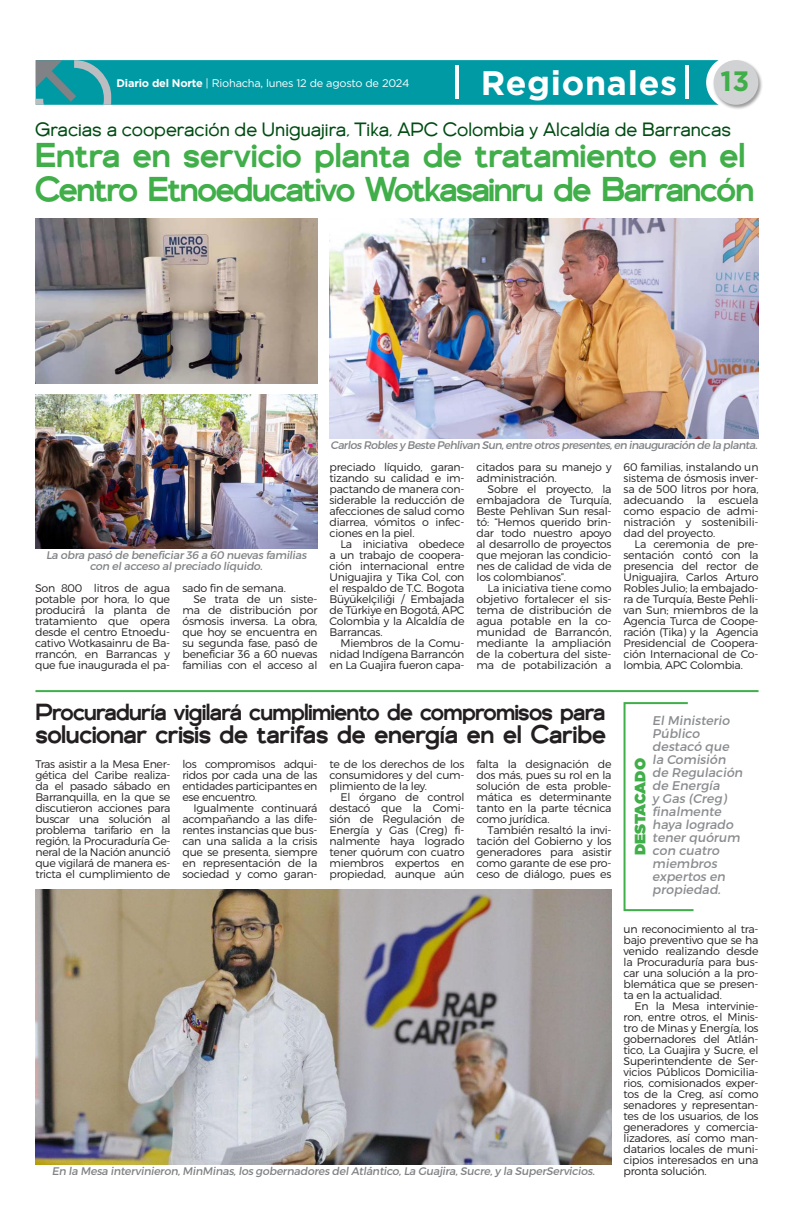
<style>
.page{position:relative;width:794px;height:1219px;background:#fff}
.page>*{position:absolute;margin:0;border:0;box-sizing:border-box;transform-origin:0 0}
.Título_medio_34pt{font:500 34px/34px "Genova";letter-spacing:-.04em;color:#40ae49}
.Capitular{font:700 34px "Gotham";letter-spacing:.02em;color:#fff}
.Capitular-2{font:700 28px "Gotham";color:#40ae49}
.Titulo_Medio_30Pt{font:500 25px "Genova";letter-spacing:-.015em;color:#231f20}
.Titulo_Medio_30Pt-2{font:500 23px "Genova";letter-spacing:-.03em;color:#231f20}
.Antetitulo{font:19px "Genova";color:#004c13}
.Destacado_Segoe_Bold{font:900 15px "Gotham";color:#40ae49}
.Destacado{font:12.6px/13px "Trueno Rg It";color:#8a8c8f}
.Texto{font:11px/11px "Trueno Lt";letter-spacing:-.02em;color:#231f20;text-align:justify}
.Texto_sin_sangrias{font:11px/11px "Trueno Lt";letter-spacing:-.03em;color:#231f20;text-align:justify}
.Pié_de_foto{font:11px/11px "Trueno Rg It";letter-spacing:-.02em;color:#808285;text-align:center}
.Pié_de_foto-2{font:11px "Trueno Rg It";letter-spacing:-.05em;color:#808285}
.Texto-2{font:11px "Gotham";letter-spacing:-.02em;color:#fff}
.s1{font-weight:700}
</style>
<div class="page">
<svg style="left:36px;top:60px;width:676px;height:45px;background:#099ba5"></svg>
<div style="left:712px;top:59px;width:51px;height:51px;background:#231f20;opacity:.45"></div>
<div style="left:713px;top:60px;width:45px;height:45px;background:#d1d2d4;border-radius:50%"></div>
<hr style="left:685px;top:66px;width:3px;height:33px;background:#fff">
<hr style="left:456px;top:66px;width:3px;height:33px;background:#fff">
<img style="left:35px;top:218px;width:282px;height:165px">
<img style="left:329px;top:218px;width:429px;height:220px">
<img style="left:35px;top:394px;width:282px;height:154px">
<hr style="left:35px;top:690px;width:723px;height:2px;background:#40ae49">
<img style="left:35px;top:889px;width:576px;height:275px">
<svg style="left:623px;top:702px;width:71px;height:210px"></svg>
<p class="Capitular" style="left:481px;top:61px;width:198px">Regionales</p>
<p class="Texto-2" style="left:117px;top:76px;width:294px"><span class="s1">Diario del Norte</span> | Riohacha, lunes 12 de agosto de 2024</p>
<p class="Capitular-2" style="left:720px;top:62px;width:30px">13</p>
<p class="Antetitulo" style="left:35px;top:119px;width:697px">Gracias a cooperación de Uniguajira, Tika, APC Colombia y Alcaldía de Barrancas</p>
<p class="Título_medio_34pt" style="left:35px;top:138px;width:720px">Entra en servicio planta de tratamiento en el<br>Centro Etnoeducativo Wotkasainru de Barrancón</p>
<p class="Pié_de_foto" style="left:46px;top:550px;width:262px">La obra pasó de beneficiar 36 a 60 nuevas familias con el acceso al preciado líquido.</p>
<p class="Texto_sin_sangrias" style="left:35px;top:582px;width:136px">Son 800 litros de agua potable por hora, lo que producirá la planta de tratamiento que opera desde el centro Etnoedu&shy;cativo Wotkasainru de Ba&shy;rrancón, en Barrancas y que fue inaugurada el pa-</p>
<p class="Texto_sin_sangrias" style="left:182px;top:582px;width:105px">sado fin de semana.</p>
<p class="Texto" style="left:182px;top:593px;width:136px;text-indent:11px">Se trata de un siste&shy;ma de distribución por ósmosis inversa. La obra, que hoy se encuentra en su segunda fase, pasó de beneficiar 36 a 60 nuevas familias con el acceso al</p>
<p class="Pié_de_foto-2" style="left:331px;top:438px;width:428px">Carlos Robles y Beste Pehlivan Sun, entre otros presentes, en inauguración de la planta.</p>
<p class="Texto" style="left:329px;top:461px;width:136px">preciado líquido, garan&shy;tizando su calidad e im&shy;pactando de manera con&shy;siderable la reducción de afecciones de salud como diarrea, vómitos o infec&shy;ciones en la piel.</p>
<p class="Texto" style="left:329px;top:538px;width:136px;text-indent:11px">La iniciativa obedece a un trabajo de coopera&shy;ción internacional entre Uniguajira y Tika Col, con el respaldo de T.C. Bogota Büyükelçiliği / Embajada de Türkiye en Bogotá, APC Colombia y la Alcaldía de Barrancas.</p>
<p class="Texto" style="left:329px;top:637px;width:136px;text-indent:11px">Miembros de la Comu&shy;nidad Indígena Barrancón en La Guajira fueron capa-</p>
<p class="Texto" style="left:476px;top:461px;width:136px">citados para su manejo y administración.</p>
<p class="Texto" style="left:476px;top:483px;width:136px;text-indent:11px">Sobre el proyecto, la embajadora de Turquía, Beste Pehlivan Sun resal&shy;tó: “Hemos querido brin&shy;dar todo nuestro apoyo al desarrollo de proyectos que mejoran las condicio&shy;nes de calidad de vida de los colombianos”.</p>
<p class="Texto" style="left:476px;top:582px;width:136px;text-indent:11px">La iniciativa tiene como objetivo fortalecer el sis&shy;tema de distribución de agua potable en la co&shy;munidad de Barrancón, mediante la ampliación de la cobertura del siste&shy;ma de potabilización a</p>
<p class="Texto" style="left:623px;top:461px;width:136px">60 familias, instalando un sistema de ósmosis inver&shy;sa de 500 litros por hora, adecuando la escuela como espacio de admi&shy;nistración y sostenibili&shy;dad del proyecto.</p>
<p class="Texto" style="left:623px;top:538px;width:136px;text-indent:11px">La ceremonia de pre&shy;sentación contó con la presencia del rector de Uniguajira, Carlos Arturo Robles Julio; la embajado&shy;ra de Turquía, Beste Pehli&shy;van Sun; miembros de la Agencia Turca de Coope&shy;ración (Tika) y la Agencia Presidencial de Coopera&shy;ción Internacional de Co&shy;lombia, APC Colombia.</p>
<p class="Titulo_Medio_30Pt-2" style="left:35px;top:698px;width:571px">Procuraduría vigilará cumplimiento de compromisos para</p>
<p class="Titulo_Medio_30Pt" style="left:35px;top:719px;width:572px">solucionar crisis de tarifas de energía en el Caribe</p>
<p class="Texto_sin_sangrias" style="left:35px;top:758px;width:136px">Tras asistir a la Mesa Ener&shy;gética del Caribe realiza&shy;da el pasado sábado en Barranquilla, en la que se discutieron acciones para buscar una solución al problema tarifario en la región, la Procuraduría Ge&shy;neral de la Nación anunció que vigilará de manera es&shy;tricta el cumplimiento de</p>
<p class="Texto" style="left:476px;top:758px;width:136px">falta la designación de dos más, pues su rol en la solución de esta proble&shy;mática es determinante tanto en la parte técnica como jurídica.</p>
<p class="Texto" style="left:476px;top:824px;width:136px;text-indent:11px">También resaltó la invi&shy;tación del Gobierno y los generadores para asistir como garante de ese pro&shy;ceso de diálogo, pues es</p>
<p class="Texto_sin_sangrias" style="left:182px;top:758px;width:136px">los compromisos adqui&shy;ridos por cada una de las entidades participantes en ese encuentro.</p>
<p class="Texto" style="left:182px;top:802px;width:136px;text-indent:11px">Igualmente continuará acompañando a las dife&shy;rentes instancias que bus&shy;can una salida a la crisis que se presenta, siempre en representación de la sociedad y como garan-</p>
<p class="Texto" style="left:329px;top:758px;width:136px">te de los derechos de los consumidores y del cum&shy;plimiento de la ley.</p>
<p class="Texto" style="left:329px;top:791px;width:136px;text-indent:11px">El órgano de control destacó que la Comi&shy;sión de Regulación de Energía y Gas (Creg) fi&shy;nalmente haya logrado tener quórum con cuatro miembros expertos en propiedad, aunque aún</p>
<p class="Pié_de_foto" style="left:52px;top:1166px;width:544px">En la Mesa intervinieron, MinMinas, los gobernadores del Atlántico, La Guajira, Sucre, y la SuperServicios.</p>
<p class="Destacado" style="left:652px;top:714px;width:92px">El Ministerio<br>Público destacó que la Comisión de Regulación de Energía<br>y Gas (Creg) finalmente haya logrado tener quórum con cuatro miembros expertos en propiedad.</p>
<p class="Destacado_Segoe_Bold" style="left:629px;top:855px;width:98px;rotate:-90deg">DESTACADO</p>
<p class="Texto" style="left:623px;top:923px;width:136px">un reconocimiento al tra&shy;bajo preventivo que se ha venido realizando desde la Procuraduría para bus&shy;car una solución a la pro&shy;blemática que se presen&shy;ta en la actualidad.</p>
<p class="Texto" style="left:623px;top:1000px;width:136px;text-indent:11px">En la Mesa intervinie&shy;ron, entre otros, el Minis&shy;tro de Minas y Energía, los gobernadores del Atlán&shy;tico, La Guajira y Sucre, el Superintendente de Ser&shy;vicios Públicos Domicilia&shy;rios, comisionados exper&shy;tos de la Creg, así como senadores y representan&shy;tes de los usuarios, de los generadores y comercia&shy;lizadores, así como man&shy;datarios locales de muni&shy;cipios interesados en una pronta solución.</p>
</div>
